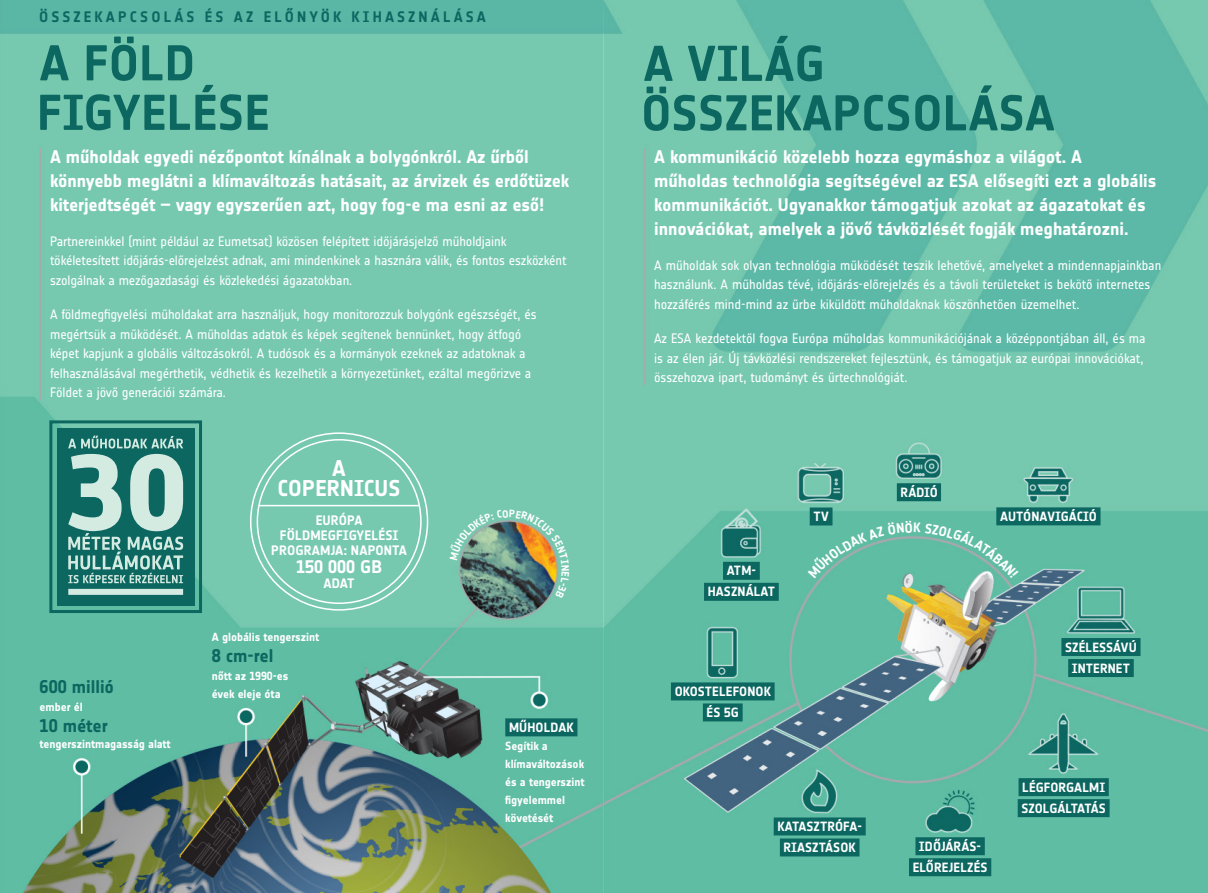
<style>
.page{position:relative;width:1208px;height:893px;background:#fff}
.page>*{position:absolute;margin:0;border:0;box-sizing:border-box;transform-origin:0 0}
.t1{font:700 22.5px/20.5px "Notes Esa";letter-spacing:.01em;color:#fff;text-align:center}
.t2{font:700 18.15px "Notes Esa";color:#0d6761}
.t3{font:700 18px/24px "Notes Esa";letter-spacing:-.01em;color:#fff}
.Paragraph_Style_2{font:700 15px "Notes Esa";letter-spacing:.21em;color:#0d6761}
.t4{font:13.5px/19.5px "Notes Esa";letter-spacing:-.01em;color:#fff}
.t5{font:700 13.5px/15px "Notes Esa";letter-spacing:.01em;color:#fff;text-align:center}
.t6{font:700 13.2px/21px "Notes Esa";letter-spacing:.01em;color:#fff;text-align:center}
.t7{font:700 11.7px/18px "Notes Esa";letter-spacing:-.005em;color:#fff}
</style>
<div class="page">
<img style="left:0;top:0;width:1208px;height:893px">
<div style="left:505px;top:718px;width:72px;height:18px;background:#0d6761"></div>
<div style="left:1061px;top:638px;width:79px;height:18px;background:#0d6761"></div>
<div style="left:1068px;top:659px;width:65px;height:18px;background:#0d6761"></div>
<div style="left:897px;top:483px;width:44px;height:18px;background:#0d6761"></div>
<div style="left:723px;top:562px;width:37px;height:18px;background:#0d6761"></div>
<div style="left:704px;top:583px;width:75px;height:18px;background:#0d6761"></div>
<div style="left:915px;top:837px;width:69px;height:18px;background:#0d6761"></div>
<div style="left:909px;top:858px;width:82px;height:18px;background:#0d6761"></div>
<div style="left:773px;top:817px;width:92px;height:18px;background:#0d6761"></div>
<div style="left:780px;top:838px;width:79px;height:18px;background:#0d6761"></div>
<div style="left:671px;top:682px;width:103px;height:18px;background:#0d6761"></div>
<div style="left:703px;top:703px;width:39px;height:18px;background:#0d6761"></div>
<div style="left:1018px;top:778px;width:90px;height:18px;background:#0d6761"></div>
<div style="left:1017px;top:799px;width:92px;height:18px;background:#0d6761"></div>
<div style="left:809px;top:507px;width:23px;height:18px;background:#0d6761"></div>
<div style="left:996px;top:507px;width:104px;height:18px;background:#0d6761"></div>
<hr style="left:259px;top:505px;width:160px;height:1px;background:#fff">
<svg style="left:644px;top:36px;width:410px;height:95px;background:#51aa98"></svg>
<div style="left:49px;top:420px;width:153px;height:193px;border:3px solid #0d6761"></div>
<div style="left:57px;top:428px;width:137px;height:177px;background:#0d6761"></div>
<svg style="left:68px;top:436px;width:115px;height:12px"></svg>
<svg style="left:68px;top:454px;width:115px;height:129px"></svg>
<div style="left:68px;top:589px;width:115px;height:6px;background:#d4ebe2"></div>
<svg style="left:40px;top:37px;width:228px;height:93px;background:#56ab97"></svg>
<svg style="left:807px;top:520px;width:211px;height:59px;background:#61baa2"></svg>
<img style="left:449px;top:510px;width:120px;height:89px">
<p class="Paragraph_Style_2" style="left:39px;top:8px;width:448px">ÖSSZEKAPCSOLÁS ÉS AZ ELŐNYÖK KIHASZNÁLÁSA</p>
<p class="t3" style="left:50px;top:145px;width:520px">A műholdak egyedi nézőpontot kínálnak a bolygónkról. Az űrből könnyebb meglátni a klímaváltozás hatásait, az árvizek és erdőtüzek kiterjedtségét – vagy egyszerűen azt, hogy fog-e ma esni az eső!</p>
<p class="t4" style="left:50px;top:231px;width:518px">Partnereinkkel (mint például az Eumetsat) közösen felépített időjárásjelző műholdjaink tökéletesített időjárás-előrejelzést adnak, ami mindenkinek a hasznára válik, és fontos eszközként szolgálnak a mezőgazdasági és közlekedési ágazatokban.</p>
<p class="t4" style="left:50px;top:305px;width:488px">A földmegfigyelési műholdakat arra használjuk, hogy monitorozzuk bolygónk egészségét, és megértsük a működését. A műholdas adatok és képek segítenek bennünket, hogy átfogó képet kapjunk a globális változásokról. A tudósok és a kormányok ezeknek az adatoknak a felhasználásával megérthetik, védhetik és kezelhetik a környezetünket, ezáltal megőrizve a Földet a jövő generációi számára.</p>
<p class="t2" style="left:40px;top:676px;width:76px">600 millió</p>
<p class="t7" style="left:40px;top:697px;width:45px">ember él</p>
<p class="t2" style="left:40px;top:715px;width:70px">10 méter</p>
<p class="t7" style="left:40px;top:735px;width:132px">tengerszintmagasság alatt</p>
<p class="t1" style="left:278px;top:457px;width:124px">A<br>COPERNICUS</p>
<p class="t5" style="left:271px;top:512px;width:137px">EURÓPA<br>FÖLDMEGFIGYELÉSI<br>PROGRAMJA: NAPONTA</p>
<p class="t3" style="left:296px;top:554px;width:88px">150 000 GB</p>
<p class="t5" style="left:323px;top:575px;width:33px">ADAT</p>
<p class="t7" style="left:212px;top:628px;width:109px">A globális tengerszint</p>
<p class="t2" style="left:212px;top:645px;width:63px">8 cm-rel</p>
<p class="t7" style="left:212px;top:667px;width:78px">nőtt az 1990-es évek eleje óta</p>
<p class="t6" style="left:509px;top:717px;width:66px">MŰHOLDAK</p>
<p class="t7" style="left:505px;top:737px;width:81px">Segítik a klímaváltozások és a tengerszint figyelemmel követését</p>
<p class="t3" style="left:654px;top:145px;width:504px">A kommunikáció közelebb hozza egymáshoz a világot. A műholdas technológia segítségével az ESA elősegíti ezt a globális kommunikációt. Ugyanakkor támogatjuk azokat az ágazatokat és innovációkat, amelyek a jövő távközlését fogják meghatározni.</p>
<p class="t4" style="left:654px;top:255px;width:509px">A műholdak sok olyan technológia működését teszik lehetővé, amelyeket a mindennapjainkban használunk. A műholdas tévé, időjárás-előrejelzés és a távoli területeket is bekötő internetes hozzáférés mind-mind az űrbe kiküldött műholdaknak köszönhetően üzemelhet.</p>
<p class="t4" style="left:654px;top:329px;width:493px">Az ESA kezdetektől fogva Európa műholdas kommunikációjának a középpontjában áll, és ma is az élen jár. Új távközlési rendszereket fejlesztünk, és támogatjuk az európai innovációkat, összehozva ipart, tudományt és űrtechnológiát.</p>
<p class="t6" style="left:900px;top:482px;width:39px">RÁDIÓ</p>
<p class="t6" style="left:708px;top:560px;width:69px">ATM-<br>HASZNÁLAT</p>
<p class="t6" style="left:674px;top:681px;width:98px">OKOSTELEFONOK</p>
<p class="t6" style="left:706px;top:702px;width:34px">ÉS 5G</p>
<p class="t6" style="left:813px;top:506px;width:17px">TV</p>
<p class="t6" style="left:1000px;top:506px;width:98px">AUTÓNAVIGÁCIÓ</p>
<p class="t6" style="left:1065px;top:637px;width:73px">SZÉLESSÁVÚ<br>INTERNET</p>
<p class="t6" style="left:1021px;top:777px;width:86px;text-align:left">LÉGFORGALMI<br>SZOLGÁLTATÁS</p>
<p class="t6" style="left:777px;top:816px;width:86px">KATASZTRÓFA-<br>RIASZTÁSOK</p>
<p class="t6" style="left:912px;top:836px;width:76px">IDŐJÁRÁS-<br>ELŐREJELZÉS</p>
</div>
